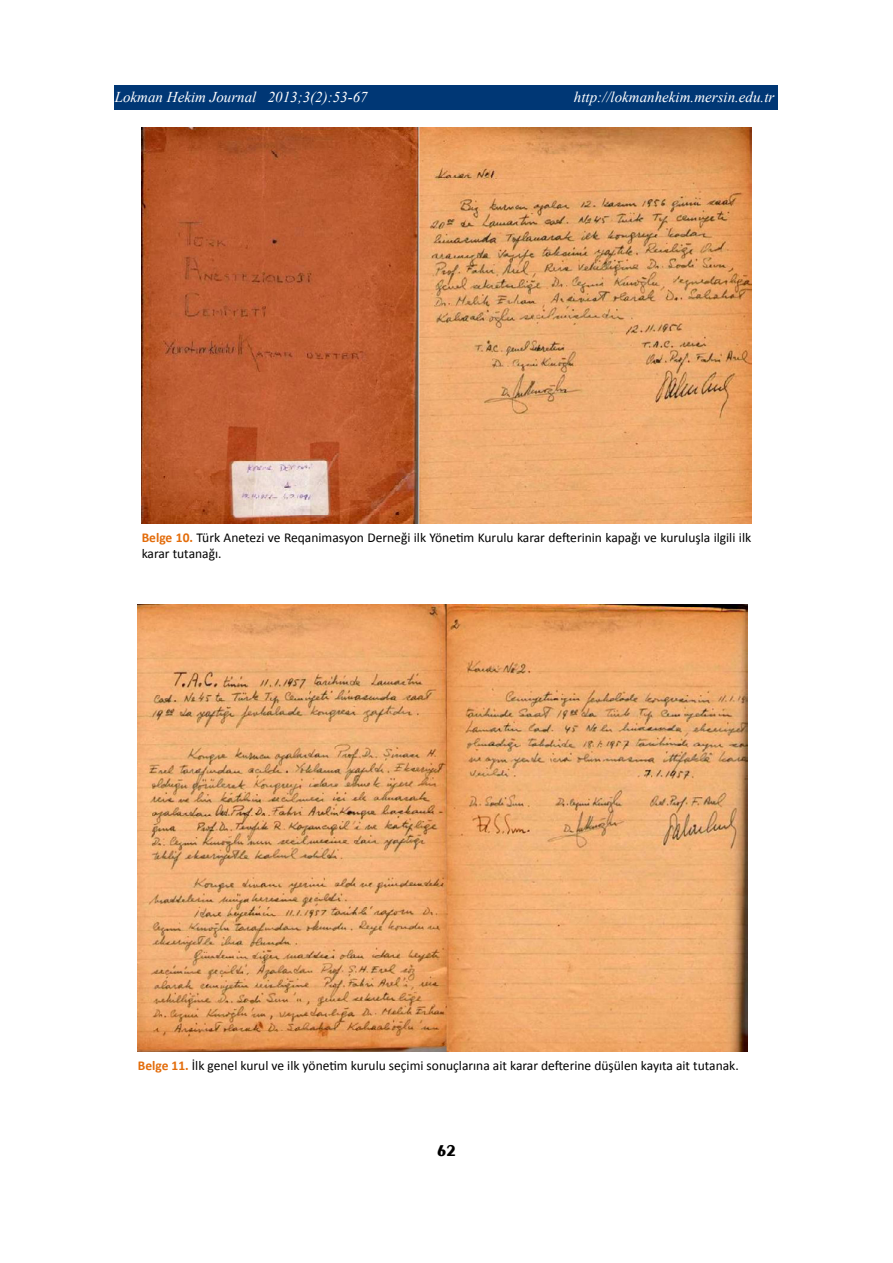
<style>
.page{position:relative;width:893px;height:1263px;background:#fff}
.page>*{position:absolute;margin:0;border:0;box-sizing:border-box;transform-origin:0 0}
.t1{font:700 16.5px "Exotic 350 BT";color:#000}
.t2{font:italic 15px "Times New Roman";color:#fff}
.t3{font:13.5px/16.2px "Calibri";color:#000}
.s1{font-weight:700;color:#e36c0a}
</style>
<div class="page">
<div style="left:115px;top:85px;width:663px;height:24px;background:#003775"></div>
<img style="left:138px;top:605px;width:609px;height:446px">
<img style="left:142px;top:128px;width:609px;height:396px">
<p class="t2" style="left:115px;top:86px;width:254px">Lokman Hekim Journal 2013;3(2):53-67</p>
<p class="t2" style="left:574px;top:86px;width:202px">http://lokmanhekim.mersin.edu.tr</p>
<p class="t3" style="left:142px;top:530px;width:611px"><span class="s1">Belge 10.</span> Türk Anetezi ve Reqanimasyon Derneği ilk Yönetim Kurulu karar defterinin kapağı ve kuruluşla ilgili ilk karar tutanağı.</p>
<p class="t3" style="left:138px;top:1057px;width:602px"><span class="s1">Belge 11.</span> İ lk genel kurul ve ilk yönetim kurulu seçimi sonuçlarına ait karar defterine düşülen kayıta ait tutanak.</p>
<p class="t1" style="left:437px;top:1141px;width:20px">62</p>
</div>
